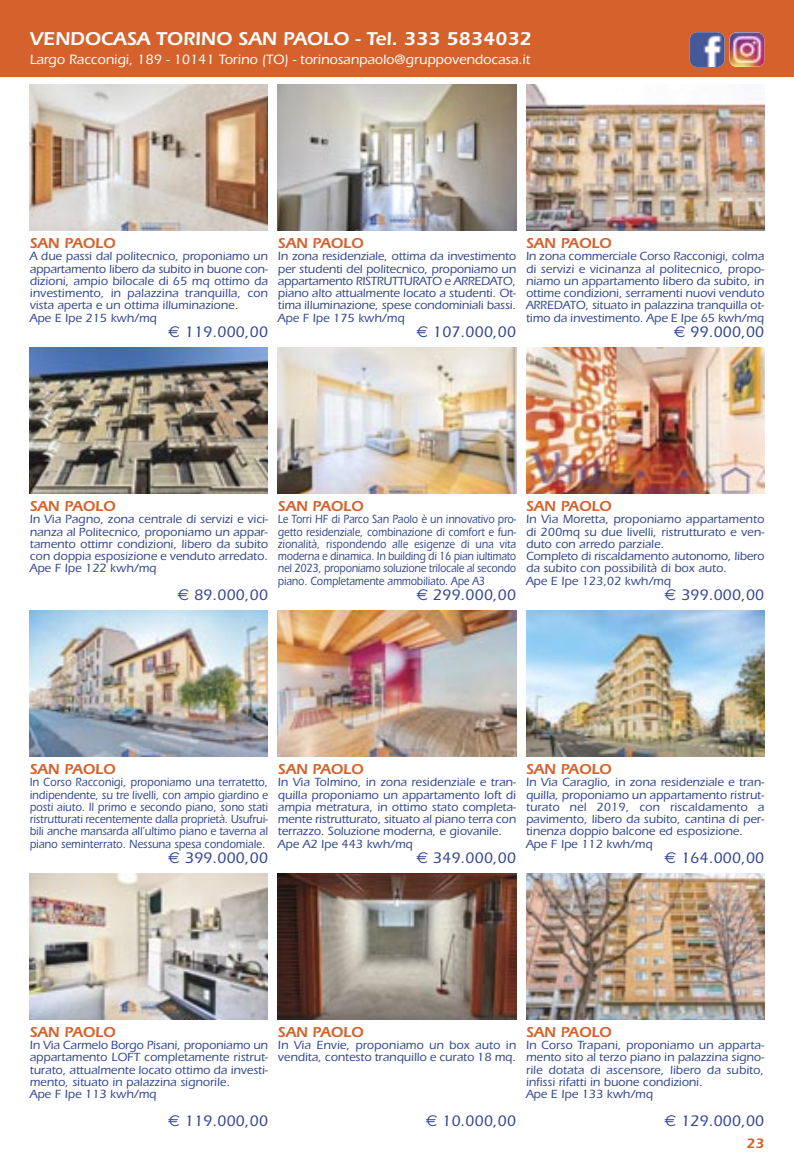
<style>
.page{position:relative;width:794px;height:1166px;background:#fff}
.page>*{position:absolute;margin:0;border:0;box-sizing:border-box;transform-origin:0 0}
.t1{font:600 19.25px "Itc Eras";color:#fff}
.t2{font:500 15.75px "Itc Eras";color:#31458e}
.t3{font:600 14.88px "Itc Eras";color:#d5622c}
.t4{font:500 14px "Itc Eras";color:#fff}
.t5{font:600 14px "Itc Eras";color:#d5622c}
.t6{font:500 12.25px/12.2px "Itc Eras";color:#31458e;text-align:justify}
.t7{font:500 12.25px/12.2px "Itc Eras";color:#31458e;text-align:justify;scale:.9 1}
.t8{font:500 12.25px/12.2px "Itc Eras";color:#31458e;text-align:justify;scale:.85 1}
.s1{font-family:"Euro Sans";font-weight:400}
</style>
<div class="page">
<div style="left:0;top:0;width:794px;height:77px;background:#d5622c"></div>
<img style="left:690px;top:32px;width:34px;height:35px;border-radius:7px">
<img style="left:729px;top:32px;width:35px;height:35px;border-radius:7px">
<img style="left:30px;top:84px;width:238px;height:147px">
<img style="left:278px;top:84px;width:238px;height:147px">
<img style="left:526px;top:84px;width:238px;height:147px">
<img style="left:30px;top:347px;width:238px;height:147px">
<img style="left:278px;top:347px;width:238px;height:147px">
<img style="left:526px;top:347px;width:238px;height:147px">
<img style="left:30px;top:610px;width:238px;height:146px">
<img style="left:278px;top:610px;width:238px;height:146px">
<img style="left:526px;top:610px;width:238px;height:146px">
<img style="left:30px;top:873px;width:238px;height:146px">
<img style="left:278px;top:873px;width:238px;height:146px">
<img style="left:526px;top:873px;width:238px;height:146px">
<p class="t1" style="left:30px;top:32px;width:503px">VENDOCASA TORINO SAN PAOLO - Tel. 333 5834032</p>
<p class="t4" style="left:30px;top:55px;width:502px">Largo Racconigi, 189 - 10141 Torino (TO) - torinosanpaolo@gruppovendocasa.it</p>
<p class="t3" style="left:30px;top:238px;width:87px">SAN PAOLO</p>
<p class="t6" style="left:30px;top:251px;width:240px">A due passi dal politecnico, proponiamo un appartamento libero da subito in buone con&shy;dizioni, ampio bilocale di 65 mq ottimo da investimento, in palazzina tranquilla, con vista aperta e un ottima illuminazione.</p>
<p class="t6" style="left:30px;top:313px;width:129px">Ape E Ipe 215 kwh/mq</p>
<p class="t2" style="left:168px;top:327px;width:101px"><span class="s1">€</span> 119.000,00</p>
<p class="t3" style="left:278px;top:238px;width:87px">SAN PAOLO</p>
<p class="t6" style="left:278px;top:251px;width:240px">In zona residenziale, ottima da investimento per studenti del politecnico, proponiamo un appartamento RISTRUTTURATO e ARREDATO, piano alto attualmente locato a studenti. Ot&shy;tima illuminazione, spese condominiali bassi.</p>
<p class="t6" style="left:278px;top:313px;width:128px">Ape F Ipe 175 kwh/mq</p>
<p class="t2" style="left:416px;top:327px;width:101px"><span class="s1">€</span> 107.000,00</p>
<p class="t3" style="left:526px;top:238px;width:87px">SAN PAOLO</p>
<p class="t6" style="left:526px;top:251px;width:240px">In zona commerciale Corso Racconigi, colma di servizi e vicinanza al politecnico, propo&shy;niamo un appartamento libero da subito, in ottime condizioni, serramenti nuovi venduto ARREDATO, situato in palazzina tranquilla ot&shy;timo da investimento. Ape E Ipe 65 kwh/mq</p>
<p class="t2" style="left:674px;top:327px;width:92px"><span class="s1">€</span> 99.000,00</p>
<p class="t3" style="left:30px;top:501px;width:87px">SAN PAOLO</p>
<p class="t6" style="left:30px;top:514px;width:240px">In Via Pagno, zona centrale di servizi e vici&shy;nanza al Politecnico, proponiamo un appar&shy;tamento ottimr condizioni, libero da subito con doppia esposizione e venduto arredato.</p>
<p class="t6" style="left:30px;top:563px;width:128px">Ape F Ipe 122 kwh/mq</p>
<p class="t2" style="left:178px;top:590px;width:92px"><span class="s1">€</span> 89.000,00</p>
<p class="t3" style="left:278px;top:501px;width:87px">SAN PAOLO</p>
<p class="t8" style="left:278px;top:514px;width:282px">Le Torri HF di Parco San Paolo è un innovativo pro&shy;getto residenziale, combinazione di comfort e fun&shy;zionalità, rispondendo alle esigenze di una vita moderna e dinamica. In building di 16 pian iultimato nel 2023, proponiamo soluzione trilocale al secondo piano. Completamente ammobiliato. Ape A3</p>
<p class="t2" style="left:416px;top:590px;width:101px"><span class="s1">€</span> 299.000,00</p>
<p class="t3" style="left:526px;top:501px;width:87px">SAN PAOLO</p>
<p class="t6" style="left:526px;top:514px;width:240px">In Via Moretta, proponiamo appartamento di 200mq su due livelli, ristrutturato e ven&shy;duto con arredo parziale.</p>
<p class="t6" style="left:526px;top:551px;width:240px">Completo di riscaldamento autonomo, libero da subito con possibilità di box auto.</p>
<p class="t6" style="left:526px;top:576px;width:146px">Ape E Ipe 123,02 kwh/mq</p>
<p class="t2" style="left:664px;top:590px;width:101px"><span class="s1">€</span> 399.000,00</p>
<p class="t3" style="left:30px;top:764px;width:87px">SAN PAOLO</p>
<p class="t7" style="left:30px;top:777px;width:266px">In Corso Racconigi, proponiamo una terratetto, indipendente, su tre livelli, con ampio giardino e posti aiuto. Il primo e secondo piano, sono stati ristrutturati recentemente dalla proprietà. Usufrui&shy;bili anche mansarda all’ultimo piano e taverna al piano seminterrato. Nessuna spesa condomiale.</p>
<p class="t2" style="left:168px;top:853px;width:101px"><span class="s1">€</span> 399.000,00</p>
<p class="t3" style="left:278px;top:764px;width:87px">SAN PAOLO</p>
<p class="t6" style="left:278px;top:777px;width:240px">In Via Tolmino, in zona residenziale e tran&shy;quilla proponiamo un appartamento loft di ampia metratura, in ottimo stato completa&shy;mente ristrutturato, situato al piano terra con terrazzo. Soluzione moderna, e giovanile.</p>
<p class="t6" style="left:278px;top:839px;width:136px">Ape A2 Ipe 443 kwh/mq</p>
<p class="t2" style="left:416px;top:853px;width:101px"><span class="s1">€</span> 349.000,00</p>
<p class="t3" style="left:526px;top:764px;width:87px">SAN PAOLO</p>
<p class="t6" style="left:526px;top:777px;width:240px">In Via Caraglio, in zona residenziale e tran&shy;quilla, proponiamo un appartamento ristrut&shy;turato nel 2019, con riscaldamento a pavimento, libero da subito, cantina di per&shy;tinenza doppio balcone ed esposizione.</p>
<p class="t6" style="left:526px;top:839px;width:128px">Ape F Ipe 112 kwh/mq</p>
<p class="t2" style="left:664px;top:853px;width:101px"><span class="s1">€</span> 164.000,00</p>
<p class="t3" style="left:30px;top:1027px;width:87px">SAN PAOLO</p>
<p class="t6" style="left:30px;top:1040px;width:240px">In Via Carmelo Borgo Pisani, proponiamo un appartamento LOFT completamente ristrut&shy;turato, attualmente locato ottimo da investi&shy;mento, situato in palazzina signorile.</p>
<p class="t6" style="left:30px;top:1089px;width:128px">Ape F Ipe 113 kwh/mq</p>
<p class="t2" style="left:168px;top:1116px;width:101px"><span class="s1">€</span> 119.000,00</p>
<p class="t3" style="left:278px;top:1027px;width:87px">SAN PAOLO</p>
<p class="t6" style="left:278px;top:1040px;width:240px">In Via Envie, proponiamo un box auto in vendita, contesto tranquillo e curato 18 mq.</p>
<p class="t2" style="left:426px;top:1116px;width:92px"><span class="s1">€</span> 10.000,00</p>
<p class="t3" style="left:526px;top:1027px;width:87px">SAN PAOLO</p>
<p class="t6" style="left:526px;top:1040px;width:240px">In Corso Trapani, proponiamo un apparta&shy;mento sito al terzo piano in palazzina signo&shy;rile dotata di ascensore, libero da subito, infissi rifatti in buone condizioni.</p>
<p class="t6" style="left:526px;top:1089px;width:129px">Ape E Ipe 133 kwh/mq</p>
<p class="t2" style="left:664px;top:1116px;width:101px"><span class="s1">€</span> 129.000,00</p>
<p class="t5" style="left:746px;top:1138px;width:19px">23</p>
</div>
